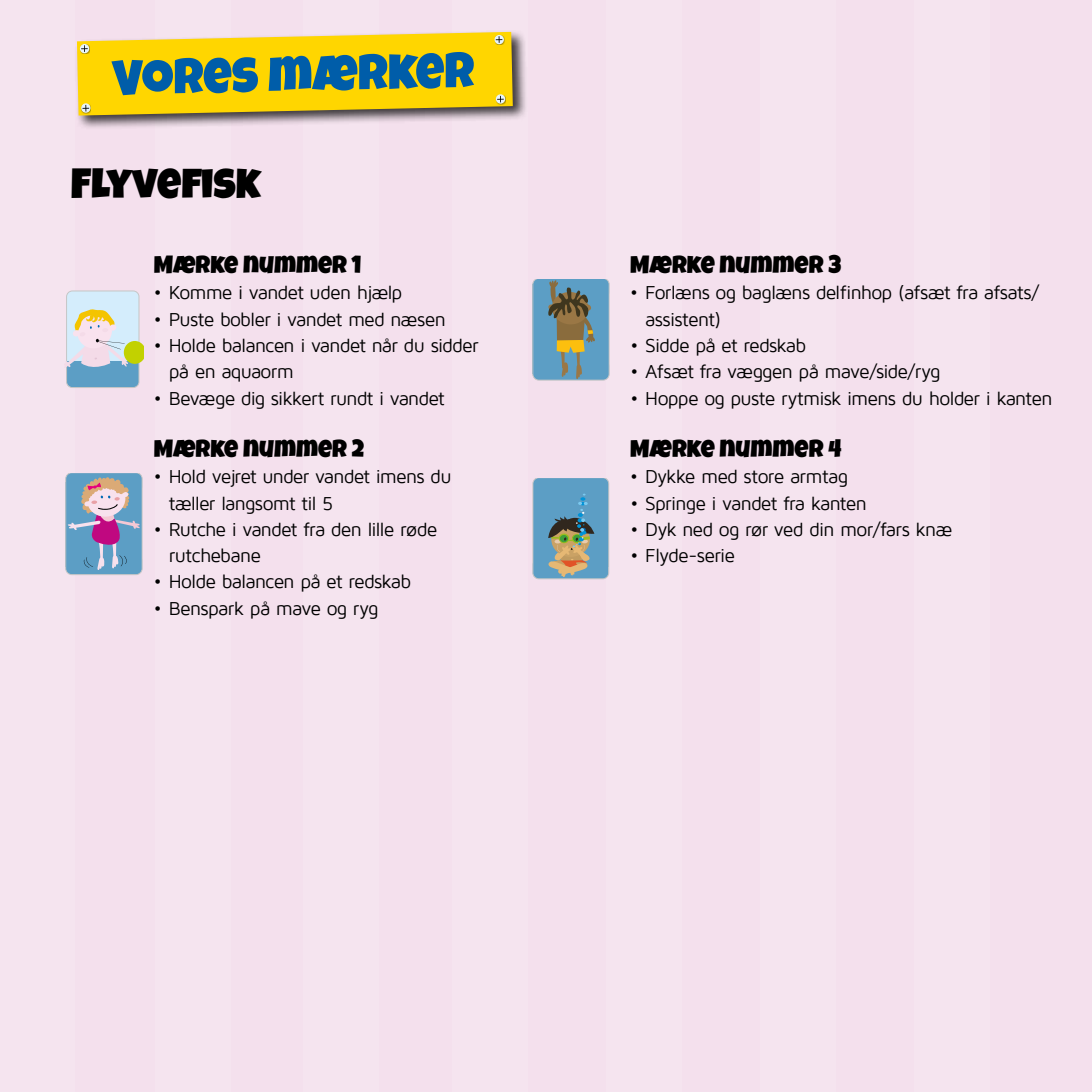
<style>
.page{position:relative;width:1092px;height:1092px;background:#fff}
.page>*{position:absolute;margin:0;border:0;box-sizing:border-box;transform-origin:0 0}
.t1{font:49.52px "Luckiest Guy";color:#005da9}
.t2{font:42px "Luckiest Guy";color:#000}
.t3{font:24.5px "Luckiest Guy";color:#000}
.t4{font:19.25px/26.2px "Maven Pro";letter-spacing:-.04em;color:#000}
</style>
<div class="page">
<div style="left:0;top:0;width:1091px;height:1091px;background:#f4e0ed"></div>
<div style="left:0;top:0;width:74px;height:1091px;background:#f5e4ef"></div>
<div style="left:155px;top:0;width:75px;height:1091px;background:#f5e4ef"></div>
<div style="left:303px;top:0;width:76px;height:1091px;background:#f5e4ef"></div>
<div style="left:452px;top:0;width:75px;height:1091px;background:#f5e4ef"></div>
<div style="left:605px;top:0;width:76px;height:1091px;background:#f5e4ef"></div>
<div style="left:759px;top:0;width:76px;height:1091px;background:#f5e4ef"></div>
<div style="left:913px;top:0;width:76px;height:1091px;background:#f5e4ef"></div>
<div style="left:75px;top:30px;width:453px;height:100px;background:#000;opacity:.75"></div>
<svg style="left:75px;top:30px;width:440px;height:88px;background:#f1cd1e"></svg>
<div style="left:67px;top:291px;width:72px;height:19px;background:#d4edfc;border-radius:6px"></div>
<div style="left:67px;top:368px;width:72px;height:19px;background:#5c9ec5;border-radius:6px"></div>
<div style="left:66px;top:291px;width:73px;height:96px;border:1px solid #c6c6c6;border-radius:6px"></div>
<svg style="left:66px;top:308px;width:78px;height:63px"></svg>
<svg style="left:66px;top:473px;width:76px;height:101px;background:#879cbe"></svg>
<svg style="left:532px;top:280px;width:77px;height:100px;background:#6d919a"></svg>
<svg style="left:532px;top:479px;width:77px;height:100px;background:#6f9aaa"></svg>
<h1 class="t1" style="left:112px;top:45px;width:363px;rotate:-1deg">VORES MÆRKER</h1>
<h2 class="t2" style="left:71px;top:156px;width:192px">FLYVEFISK</h2>
<p class="t3" style="left:154px;top:249px;width:209px">MÆRKE NUMMER 1</p>
<p class="t4" style="left:154px;top:280px;width:250px">• Komme i vandet uden hjælp</p>
<p class="t4" style="left:154px;top:306px;width:293px">• Puste bobler i vandet med næsen</p>
<p class="t4" style="left:169px;top:332px;width:311px;text-indent:-15px">• Holde balancen i vandet når du sidder på en aquaorm</p>
<p class="t4" style="left:154px;top:385px;width:292px">• Bevæge dig sikkert rundt i vandet</p>
<p class="t3" style="left:154px;top:432px;width:212px">MÆRKE NUMMER 2</p>
<p class="t4" style="left:169px;top:464px;width:284px;text-indent:-15px">• Hold vejret under vandet imens du tæller langsomt til 5</p>
<p class="t4" style="left:169px;top:516px;width:270px;text-indent:-15px">• Rutche i vandet fra den lille røde rutchebane</p>
<p class="t4" style="left:154px;top:569px;width:259px">• Holde balancen på et redskab</p>
<p class="t4" style="left:154px;top:595px;width:226px">• Benspark på mave og ryg</p>
<p class="t3" style="left:630px;top:249px;width:212px">MÆRKE NUMMER 3</p>
<p class="t4" style="left:645px;top:280px;width:395px;text-indent:-15px">• Forlæns og baglæns delfinhop (afsæt fra afsats/ assistent)</p>
<p class="t4" style="left:630px;top:332px;width:177px">• Sidde på et redskab</p>
<p class="t4" style="left:630px;top:359px;width:311px">• Afsæt fra væggen på mave/side/ryg</p>
<p class="t4" style="left:630px;top:385px;width:423px">• Hoppe og puste rytmisk imens du holder i kanten</p>
<p class="t3" style="left:630px;top:432px;width:213px">MÆRKE NUMMER 4</p>
<p class="t4" style="left:630px;top:464px;width:219px">• Dykke med store armtag</p>
<p class="t4" style="left:630px;top:490px;width:238px">• Springe i vandet fra kanten</p>
<p class="t4" style="left:630px;top:516px;width:324px">• Dyk ned og rør ved din mor/fars knæ</p>
<p class="t4" style="left:630px;top:542px;width:106px">• Flyde-serie</p>
</div>
